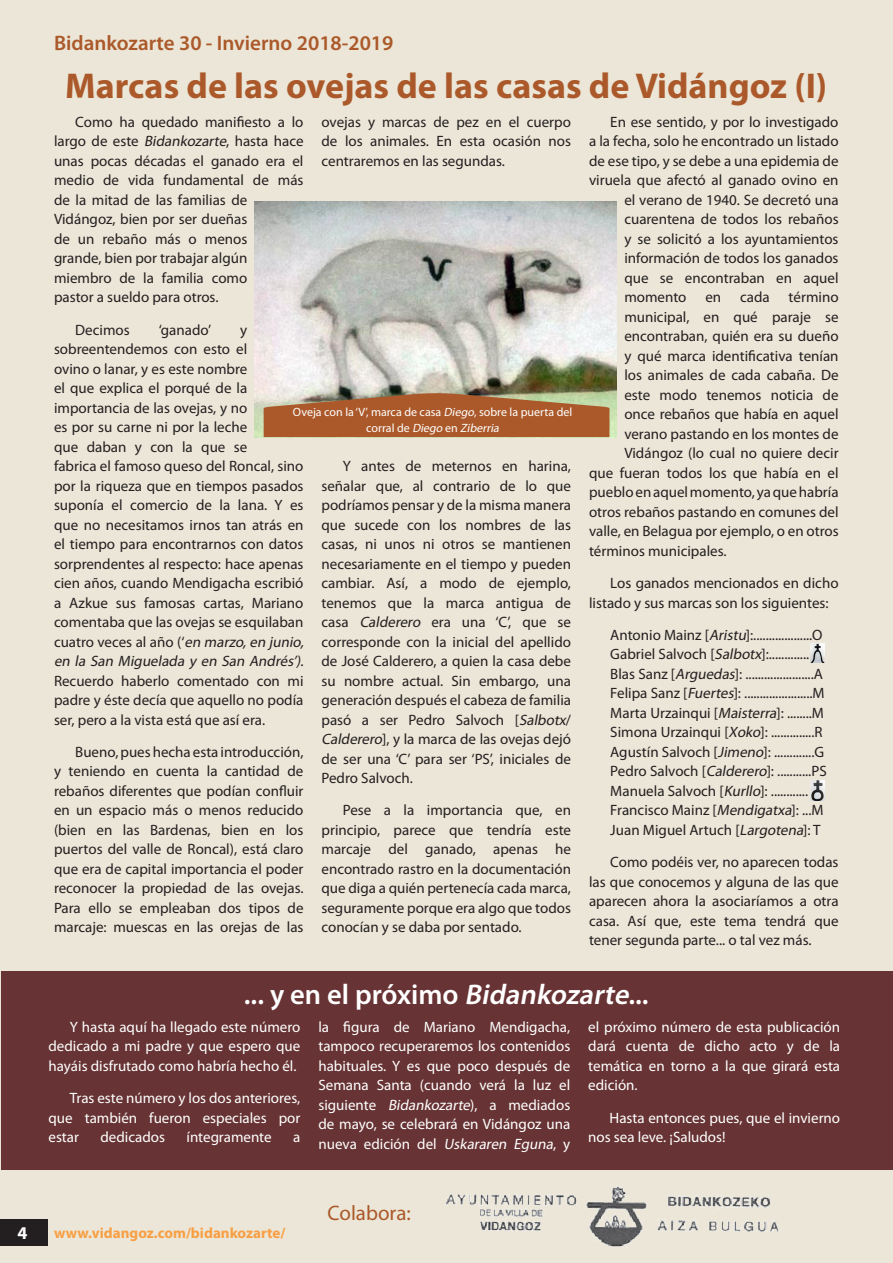
<style>
.page{position:relative;width:893px;height:1263px;background:#ebe6d7}
.page>*{position:absolute;margin:0;border:0;box-sizing:border-box;transform-origin:0 0}
.Head_2{font:700 36px "Myriad Pro";color:#ab592a}
.Head_2_reverse{font:600 28.5px "Myriad Pro";color:#fff}
.Subheading{font:600 21px "Myriad Pro";color:#ab592a}
.Head_2-2{font:21px "Myriad Pro";color:#ab592a}
.t1{font:700 18px "Myriad Pro";color:#fff}
.Body{font:15px/19.5px "Myriad Pro";color:#231f20;text-align:justify}
.Body-2{font:15px/19.5px "Myriad Pro";color:#fff;text-align:justify}
.t2{font:700 15px "Myriad Pro";color:#f89f44}
.t3{font:12px/16.5px "Myriad Pro";color:#fff;text-align:center}
.s1{font-style:italic}
</style>
<div class="page">
<div style="left:0;top:1219px;width:47px;height:26px;background:#231f20"></div>
<img style="left:446px;top:1185px;width:334px;height:63px">
<div style="left:1px;top:971px;width:892px;height:198px;background:#673334"></div>
<img style="left:811px;top:781px;width:13px;height:19px">
<img style="left:810px;top:644px;width:15px;height:19px">
<img style="left:255px;top:202px;width:362px;height:235px">
<svg style="left:264px;top:393px;width:345px;height:44px"></svg>
<p class="Subheading" style="left:54px;top:29px;width:341px">Bidankozarte 30 - Invierno 2018-2019</p>
<p class="Head_2" style="left:65px;top:63px;width:763px">Marcas de las ovejas de las casas de Vidángoz (I)</p>
<p class="Body" style="left:54px;top:112px;width:251px;text-align:left;text-indent:21px">Como ha quedado manifiesto a lo largo de este <span class="s1">Bidankozarte</span>, hasta hace unas pocas décadas el ganado era el medio de vida fundamental de más de la mitad de las familias de<br>Vidángoz, bien por ser dueñas<br>de un rebaño más o menos<br>grande, bien por trabajar algún miembro de la familia como<br>pastor a sueldo para otros.</p>
<p class="Body" style="left:75px;top:320px;width:56px">Decimos</p>
<p class="Body" style="left:159px;top:320px;width:54px">‘ganado’</p>
<p class="Body" style="left:322px;top:112px;width:251px">ovejas y marcas de pez en el cuerpo de los animales. En esta ocasión nos centraremos en las segundas.</p>
<p class="Body" style="left:54px;top:320px;width:254px;text-align:left;text-indent:186px">y sobreentendemos con esto el<br>ovino o lanar, y es este nombre<br>el que explica el porqué de la importancia de las ovejas, y no<br>es por su carne ni por la leche<br>que daban y con la que se<br>fabrica el famoso queso del Roncal, sino por la riqueza que en tiempos pasados suponía el comercio de la lana. Y es que no necesitamos irnos tan atrás en el tiempo para encontrarnos con datos sorprendentes al respecto: hace apenas cien años, cuando Mendigacha escribió a Azkue sus famosas cartas, Mariano comentaba que las ovejas se esquilaban cuatro veces al año (‘<span class="s1">en marzo,en junio, en la San Miguelada y en San Andrés’)</span>.<br>Recuerdo haberlo comentado con mi padre y éste decía que aquello no podía ser, pero a la vista está que así era.</p>
<p class="Body" style="left:54px;top:742px;width:251px;text-indent:21px">Bueno, pues hecha esta introducción, y teniendo en cuenta la cantidad de rebaños diferentes que podían confluir en un espacio más o menos reducido (bien en las Bardenas, bien en los puertos del valle de Roncal), está claro que era de capital importancia el poder reconocer la propiedad de las ovejas.<br>Para ello se empleaban dos tipos de marcaje: muescas en las orejas de las</p>
<p class="t3" style="left:293px;top:403px;width:281px">Oveja con la ‘V’, marca de casa <span class="s1">Diego</span>, sobre la puerta del c o r r a l d e <span class="s1">Diego</span> e n <span class="s1">Ziberria</span></p>
<p class="Body" style="left:322px;top:456px;width:251px;text-indent:21px">Y antes de meternos en harina, señalar que, al contrario de lo que podríamos pensar y de la misma manera que sucede con los nombres de las casas, ni unos ni otros se mantienen necesariamente en el tiempo y pueden cambiar. Así, a modo de ejemplo, tenemos que la marca antigua de casa <span class="s1">Calderero</span> era una ‘C’, que se corresponde con la inicial del apellido de José Calderero, a quien la casa debe su nombre actual. Sin embargo, una generación después el cabeza de familia pasó a ser Pedro Salvoch [<span class="s1">Salbotx</span>/ <span class="s1">Calderero</span>], y la marca de las ovejas dejó de ser una ‘C’ para ser ‘PS’, iniciales de Pedro Salvoch.</p>
<p class="Body" style="left:322px;top:800px;width:251px;text-indent:21px">Pese a la importancia que, en principio, parece que tendría este marcaje del ganado, apenas he encontrado rastro en la documentación que diga a quién pertenecía cada marca, seguramente porque era algo que todos conocían y se daba por sentado.</p>
<p class="Body" style="left:610px;top:112px;width:230px">En ese sentido, y por lo investigado</p>
<p class="Body" style="left:589px;top:131px;width:251px">a la fecha, solo he encontrado un listado</p>
<p class="Body" style="left:589px;top:151px;width:251px">de ese tipo, y se debe a una epidemia de</p>
<p class="Body" style="left:589px;top:170px;width:251px">viruela que afectó al ganado ovino en</p>
<p class="Body" style="left:624px;top:190px;width:216px">el verano de 1940. Se decretó una</p>
<p class="Body" style="left:624px;top:209px;width:216px">cuarentena de todos los rebaños</p>
<p class="Body" style="left:624px;top:229px;width:216px">y se solicitó a los ayuntamientos</p>
<p class="Body" style="left:624px;top:248px;width:216px">información de todos los ganados</p>
<p class="Body" style="left:624px;top:268px;width:216px">que se encontraban en aquel</p>
<p class="Body" style="left:624px;top:287px;width:64px">momento</p>
<p class="Body" style="left:705px;top:287px;width:17px">en</p>
<p class="Body" style="left:740px;top:287px;width:31px">cada</p>
<p class="Body" style="left:789px;top:287px;width:51px">término</p>
<p class="Body" style="left:624px;top:307px;width:216px">municipal, en qué paraje se</p>
<p class="Body" style="left:624px;top:326px;width:216px">encontraban, quién era su dueño</p>
<p class="Body" style="left:624px;top:346px;width:216px">y qué marca identificativa tenían</p>
<p class="Body" style="left:624px;top:365px;width:216px">los animales de cada cabaña. De</p>
<p class="Body" style="left:624px;top:385px;width:216px">este modo tenemos noticia de</p>
<p class="Body" style="left:624px;top:404px;width:216px">once rebaños que había en aquel</p>
<p class="Body" style="left:624px;top:424px;width:216px">verano pastando en los montes de</p>
<p class="Body" style="left:624px;top:443px;width:216px">Vidángoz (lo cual no quiere decir</p>
<p class="Body" style="left:589px;top:463px;width:251px">que fueran todos los que había en el</p>
<p class="Body" style="left:589px;top:482px;width:251px">pueblo en aquel momento, ya que habría</p>
<p class="Body" style="left:589px;top:502px;width:251px">otros rebaños pastando en comunes del</p>
<p class="Body" style="left:589px;top:521px;width:251px">valle, en Belagua por ejemplo, o en otros</p>
<p class="Body" style="left:589px;top:541px;width:139px">términos municipales.</p>
<p class="Body" style="left:589px;top:573px;width:251px;text-indent:21px">Los ganados mencionados en dicho listado y sus marcas son los siguientes:</p>
<p class="Body" style="left:610px;top:625px;width:214px">Antonio Mainz [<span class="s1">Aristu</span>]:...................O</p>
<p class="Body" style="left:610px;top:644px;width:200px">Gabriel Salvoch [<span class="s1">Salbotx</span>]:.............</p>
<p class="Body" style="left:610px;top:664px;width:214px">Blas Sanz [<span class="s1">Arguedas</span>]: ......................A</p>
<p class="Body" style="left:610px;top:683px;width:216px">Felipa Sanz [<span class="s1">Fuertes</span>]: ......................M</p>
<p class="Body" style="left:610px;top:703px;width:215px">Marta Urzainqui [<span class="s1">Maisterra</span>]: ........M</p>
<p class="Body" style="left:610px;top:722px;width:214px">Simona Urzainqui [<span class="s1">Xoko</span>]: ..............R</p>
<p class="Body" style="left:610px;top:742px;width:215px">Agustín Salvoch [<span class="s1">Jimeno</span>]: .............G</p>
<p class="Body" style="left:610px;top:761px;width:218px">Pedro Salvoch [<span class="s1">Calderero</span>]: ...........PS</p>
<p class="Body" style="left:610px;top:781px;width:199px">Manuela Salvoch [<span class="s1">Kurllo</span>]: ............</p>
<p class="Body" style="left:610px;top:800px;width:215px">Francisco Mainz [<span class="s1">Mendigatxa</span>]: ...M</p>
<p class="Body" style="left:610px;top:820px;width:212px">Juan Miguel Artuch [<span class="s1">Largotena</span>]: T</p>
<p class="Body" style="left:589px;top:852px;width:251px;text-indent:21px">Como podéis ver, no aparecen todas las que conocemos y alguna de las que aparecen ahora la asociaríamos a otra casa. Así que, este tema tendrá que tener segunda parte... o tal vez más.</p>
<p class="Head_2_reverse" style="left:244px;top:976px;width:406px">... y en el próximo <span class="s1">Bidankozarte</span>...</p>
<p class="Body-2" style="left:49px;top:1017px;width:253px;text-indent:21px">Y hasta aquí ha llegado este número dedicado a mi padre y que espero que hayáis disfrutado como habría hecho él.</p>
<p class="Body-2" style="left:49px;top:1088px;width:253px;text-indent:21px">Tras este número y los dos anteriores, que también fueron especiales por estar</p>
<p class="Body-2" style="left:101px;top:1127px;width:66px">dedicados</p>
<p class="Body-2" style="left:186px;top:1127px;width:87px">íntegramente</p>
<p class="Body-2" style="left:293px;top:1127px;width:9px">a</p>
<p class="Body-2" style="left:318px;top:1017px;width:253px">la figura de Mariano Mendigacha, tampoco recuperaremos los contenidos habituales. Y es que poco después de Semana Santa (cuando verá la luz el siguiente <span class="s1">Bidankozarte</span>), a mediados de mayo, se celebrará en Vidángoz una n u eva ed i c i ó n d e l <span class="s1">Uskararen Eguna</span>, y</p>
<p class="Body-2" style="left:588px;top:1017px;width:253px">el próximo número de esta publicación dará cuenta de dicho acto y de la temática en torno a la que girará esta edición.</p>
<p class="Body-2" style="left:588px;top:1107px;width:253px;text-indent:21px">Hasta entonces pues, que el invierno nos sea leve. ¡Saludos!</p>
<p class="t1" style="left:18px;top:1221px;width:11px">4</p>
<p class="t2" style="left:54px;top:1223px;width:233px">www.vidangoz.com/bidankozarte/</p>
<p class="Head_2-2" style="left:328px;top:1200px;width:85px">Colabora:</p>
</div>
